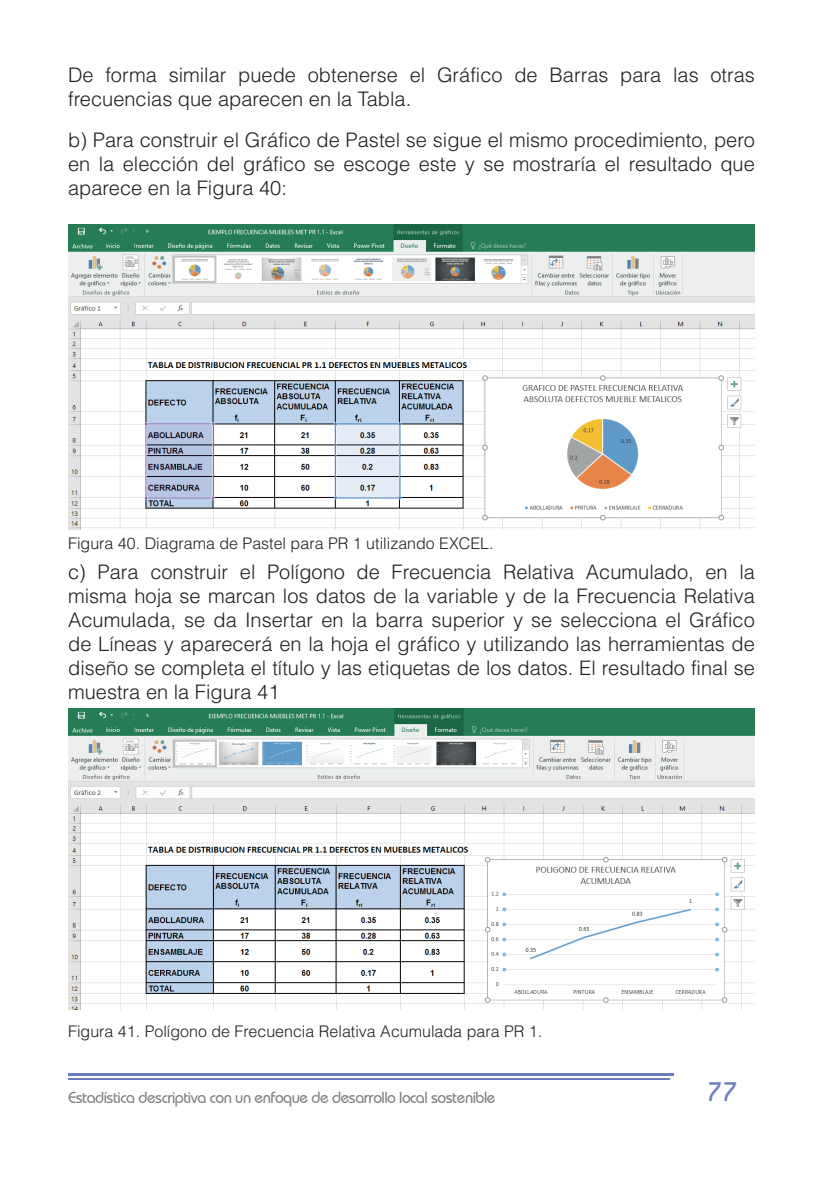
<style>
.page{position:relative;width:823px;height:1191px;background:#fff}
.page>*{position:absolute;margin:0;border:0;box-sizing:border-box;transform-origin:0 0}
.t1{font:700 24px "Caviar Dreams";color:#6c7dbd}
.t2{font:300 20px/24px "Helvetica LT Std";color:#231f20;text-align:justify}
.t3{font:300 16px "Helvetica LT Std";color:#231f20}
.t4{font:500 16px "Bauhaus IT Cby BT";letter-spacing:-.03em;color:#7c7e81}
</style>
<div class="page">
<hr style="left:68px;top:1078px;width:601px;height:1px;background:#6c7dbd">
<hr style="left:68px;top:1073px;width:604px;height:3px;background:#6c7dbd">
<img style="left:68px;top:224px;width:686px;height:305px">
<img style="left:68px;top:708px;width:686px;height:301px">
<p class="t2" style="left:68px;top:63px;width:688px">De forma similar puede obtenerse el Gráfico de Barras para las otras frecuencias que aparecen en la Tabla.</p>
<p class="t2" style="left:68px;top:128px;width:687px">b) Para construir el Gráfico de Pastel se sigue el mismo procedimiento, pero en la elección del gráfico se escoge este y se mostraría el resultado que aparece en la Figura 40:</p>
<p class="t3" style="left:68px;top:533px;width:427px">Figura 40. Diagrama de Pastel para PR 1 utilizando EXCEL.</p>
<p class="t2" style="left:68px;top:560px;width:688px">c) Para construir el Polígono de Frecuencia Relativa Acumulado, en la misma hoja se marcan los datos de la variable y de la Frecuencia Relativa Acumulada, se da Insertar en la barra superior y se selecciona el Gráfico de Líneas y aparecerá en la hoja el gráfico y utilizando las herramientas de diseño se completa el título y las etiquetas de los datos. El resultado final se muestra en la Figura 41</p>
<p class="t3" style="left:68px;top:1021px;width:475px">Figura 41. Polígono de Frecuencia Relativa Acumulada para PR 1.</p>
<p class="t4" style="left:68px;top:1088px;width:428px">Estadística descriptiva con un enfoque de desarrollo local sostenible</p>
<p class="t1" style="left:707px;top:1077px;width:32px">77</p>
</div>
